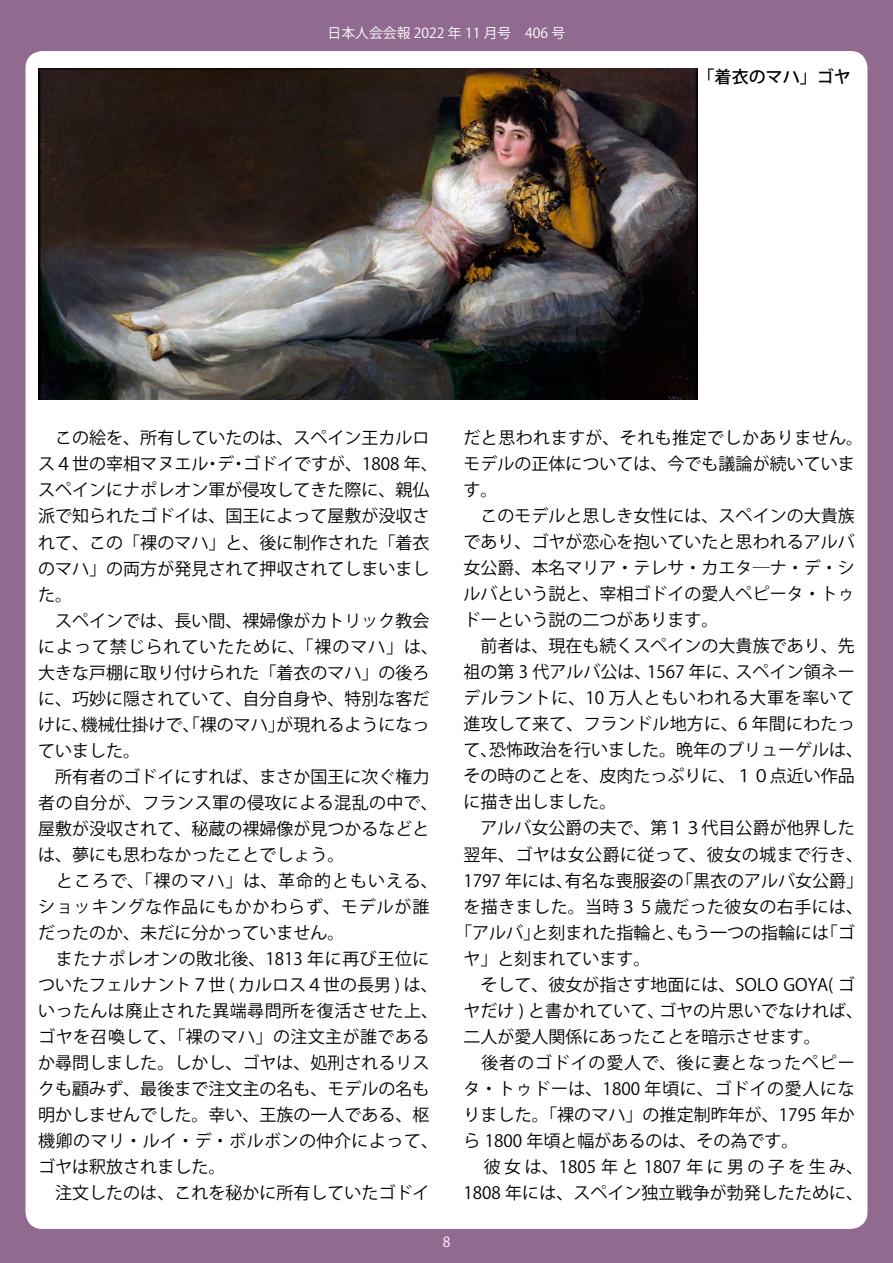
<style>
.page{position:relative;width:893px;height:1263px;background:#916a8f}
.page>*{position:absolute;margin:0;border:0;box-sizing:border-box;transform-origin:0 0}
.t1{font:16.95px/26px "Koz Go Pr 6 N";color:#000}
.t2{font:16.95px "Koz Go Pr 6 N";letter-spacing:.025em;color:#000}
.t3{font:16.95px "Koz Go Pr 6 N";letter-spacing:.035em;color:#000}
.t4{font:16.95px "Koz Go Pr 6 N";letter-spacing:.2em;color:#000}
.t5{font:16.95px "Koz Go Pr 6 N";letter-spacing:.05em;color:#000}
.t6{font:500 16.95px "Koz Go Pr 6 N";color:#000}
.t7{font:13.8px "Koz Go Pr 6 N";color:#fff}
</style>
<div class="page">
<div style="left:26px;top:51px;width:841px;height:1178px;background:#fff;border-radius:17px"></div>
<img style="left:38px;top:68px;width:660px;height:331px">
<p class="t7" style="left:328px;top:25px;width:239px">日本人会会報 2022 年 11 月号　406 号</p>
<p class="t6" style="left:698px;top:67px;width:155px">「着衣のマハ」ゴヤ</p>
<p class="t1" style="left:38px;top:426px;width:401px">　この絵を、所有していたのは、スペイン王カルロス４世の宰相マヌエル・デ・ゴドイですが、1808 年、スペインにナポレオン軍が侵攻してきた際に、親仏派で知られたゴドイは、国王によって屋敷が没収されて、この「裸のマハ」と、後に制作された「着衣のマハ」の両方が発見されて押収されてしまいました。<br>　スペインでは、長い間、裸婦像がカトリック教会によって禁じられていたために、「裸のマハ」は、大きな戸棚に取り付けられた「着衣のマハ」の後ろに、巧妙に隠されていて、自分自身や、特別な客だけに、機械仕掛けで、「裸のマハ」が現れるようになっていました。<br>　所有者のゴドイにすれば、まさか国王に次ぐ権力者の自分が、フランス軍の侵攻による混乱の中で、屋敷が没収されて、秘蔵の裸婦像が見つかるなどとは、夢にも思わなかったことでしょう。<br>　ところで、「裸のマハ」は、革命的ともいえる、ショッキングな作品にもかかわらず、モデルが誰だったのか、未だに分かっていません。<br>　またナポレオンの敗北後、1813 年に再び王位についたフェルナント７世 ( カルロス４世の長男 ) は、いったんは廃止された異端尋問所を復活させた上、ゴヤを召喚して、「裸のマハ」の注文主が誰であるか尋問しました。しかし、ゴヤは、処刑されるリスクも顧みず、最後まで注文主の名も、モデルの名も明かしませんでした。幸い、王族の一人である、枢機卿のマリ・ルイ・デ・ボルボンの仲介によって、ゴヤは釈放されました。<br>　注文したのは、これを秘かに所有していたゴドイ</p>
<p class="t2" style="left:463px;top:429px;width:401px">だと思われますが、それも推定でしかありません。</p>
<p class="t1" style="left:463px;top:451px;width:393px">モデルの正体については、今でも議論が続いていま</p>
<p class="t1" style="left:463px;top:478px;width:36px">す。</p>
<p class="t1" style="left:463px;top:504px;width:393px">　このモデルと思しき女性には、スペインの大貴族</p>
<p class="t1" style="left:463px;top:530px;width:393px">であり、ゴヤが恋心を抱いていたと思われるアルバ</p>
<p class="t1" style="left:463px;top:556px;width:393px">女公爵、本名マリア・テレサ・カエタ―ナ・デ・シ</p>
<p class="t1" style="left:463px;top:582px;width:393px">ルバという説と、宰相ゴドイの愛人ペピータ・トゥ</p>
<p class="t1" style="left:463px;top:608px;width:257px">ドーという説の二つがあります。</p>
<p class="t1" style="left:463px;top:634px;width:393px">　前者は、現在も続くスペインの大貴族であり、先</p>
<p class="t1" style="left:463px;top:660px;width:393px">祖の第 3 代アルバ公は、1567 年に、スペイン領ネー</p>
<p class="t3" style="left:463px;top:689px;width:393px">デルラントに、10 万人ともいわれる大軍を率いて</p>
<p class="t1" style="left:463px;top:712px;width:393px">進攻して来て、フランドル地方に、6 年間にわたっ</p>
<p class="t1" style="left:463px;top:738px;width:401px">て、恐怖政治を行いました。晩年のブリューゲルは、</p>
<p class="t1" style="left:463px;top:764px;width:393px">その時のことを、皮肉たっぷりに、１０点近い作品</p>
<p class="t1" style="left:463px;top:790px;width:155px">に描き出しました。</p>
<p class="t1" style="left:463px;top:816px;width:393px">　アルバ女公爵の夫で、第１３代目公爵が他界した</p>
<p class="t2" style="left:463px;top:845px;width:401px">翌年、ゴヤは女公爵に従って、彼女の城まで行き、</p>
<p class="t1" style="left:463px;top:868px;width:401px">1797 年には、有名な喪服姿の「黒衣のアルバ女公爵」</p>
<p class="t2" style="left:463px;top:897px;width:401px">を描きました。当時３５歳だった彼女の右手には、</p>
<p class="t1" style="left:455px;top:920px;width:401px">「アルバ」と刻まれた指輪と、もう一つの指輪には「ゴ</p>
<p class="t1" style="left:463px;top:946px;width:189px">ヤ」と刻まれています。</p>
<p class="t1" style="left:463px;top:972px;width:393px">　そして、彼女が指さす地面には、SOLO GOYA( ゴ</p>
<p class="t1" style="left:463px;top:998px;width:401px">ヤだけ ) と書かれていて、ゴヤの片思いでなければ、</p>
<p class="t1" style="left:463px;top:1024px;width:359px">二人が愛人関係にあったことを暗示させます。</p>
<p class="t5" style="left:463px;top:1053px;width:393px">　後者のゴドイの愛人で、後に妻となったペピー</p>
<p class="t3" style="left:463px;top:1079px;width:393px">タ・トゥドーは、1800 年頃に、ゴドイの愛人にな</p>
<p class="t1" style="left:463px;top:1102px;width:393px">りました。「裸のマハ」の推定制昨年が、1795 年か</p>
<p class="t1" style="left:463px;top:1128px;width:337px">ら 1800 年頃と幅があるのは、その為です。</p>
<p class="t4" style="left:463px;top:1157px;width:401px">　彼女は、1805年と1807年に男の子を生み、</p>
<p class="t1" style="left:463px;top:1180px;width:401px">1808 年には、スペイン独立戦争が勃発したために、</p>
<p class="t7" style="left:443px;top:1234px;width:9px">8</p>
</div>
